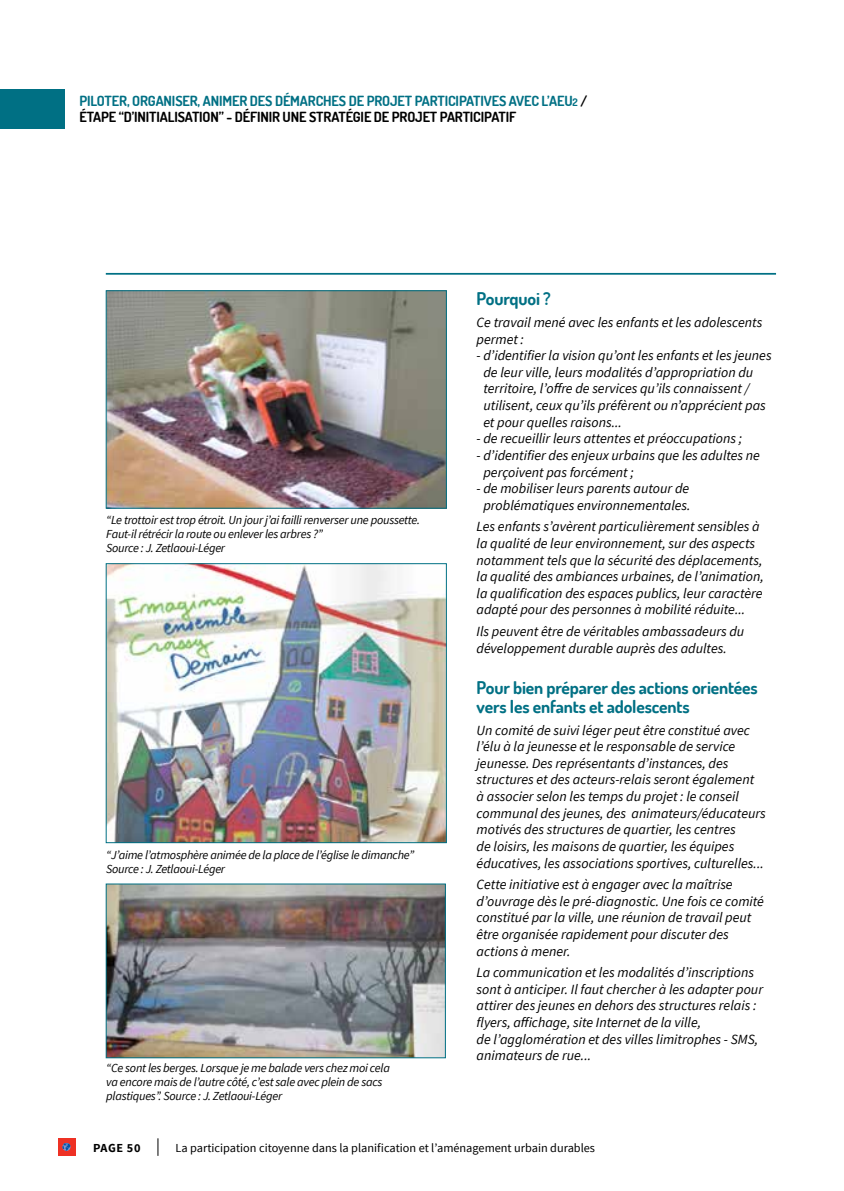
<style>
.page{position:relative;width:844px;height:1191px;background:#fff}
.page>*{position:absolute;margin:0;border:0;box-sizing:border-box;transform-origin:0 0}
.t1{font:700 17.5px/19.2px "Dosis";letter-spacing:-.01em;color:#007084}
.t2{font:italic 14px/16.6px "Source Sans Pro";color:#000}
.t3{font:700 14px/15.8px "Dosis";letter-spacing:-.01em;color:#007084}
.t4{font:italic 12.25px/14px "Source Sans Pro";letter-spacing:-.02em;color:#000}
.t5{font:12.25px "Source Sans Pro";color:#000}
.t6{font:700 12.25px "Source Sans Pro";letter-spacing:.045em;color:#000}
.s1{font-size:10.5px}
.s2{color:#000}
</style>
<div class="page">
<svg style="left:158px;top:1138px;width:1px;height:17px"></svg>
<div style="left:58px;top:1138px;width:17px;height:17px;background:#ee3124"></div>
<svg style="left:62px;top:1142px;width:9px;height:9px"></svg>
<img style="left:108px;top:292px;width:336px;height:214px">
<div style="left:106px;top:290px;width:340px;height:218px;border:1px solid #007084"></div>
<img style="left:108px;top:885px;width:335px;height:171px">
<div style="left:106px;top:883px;width:339px;height:175px;border:1px solid #007084"></div>
<img style="left:108px;top:565px;width:336px;height:276px">
<div style="left:106px;top:563px;width:340px;height:280px;border:1px solid #007084"></div>
<hr style="left:106px;top:273px;width:669px;height:2px;background:#007084">
<div style="left:0;top:89px;width:64px;height:40px;background:#007084"></div>
<p class="t3" style="left:79px;top:93px;width:509px">PILOTER, ORGANISER, ANIMER DES DÉMARCHES DE PROJET PARTICIPATIVES AVEC L’AEU<span class="s1">2</span> <span class="s2">/<br>ÉTAPE “D’INITIALISATION” - DÉFINIR UNE STRATÉGIE DE PROJET PARTICIPATIF</span></p>
<p class="t4" style="left:106px;top:513px;width:315px">“Le trottoir est trop étroit. Un jour j’ai failli renverser une poussette.<br>Faut-il rétrécir la route ou enlever les arbres ?”<br>Source : J. Zetlaoui-Léger</p>
<p class="t4" style="left:106px;top:848px;width:309px">“J’aime l’atmosphère animée de la place de l’église le dimanche”<br>Source : J. Zetlaoui-Léger</p>
<p class="t4" style="left:106px;top:1061px;width:285px">“Ce sont les berges. Lorsque je me balade vers chez moi cela va encore mais de l’autre côté, c’est sale avec plein de sacs plastiques”. Source : J. Zetlaoui-Léger</p>
<p class="t1" style="left:476px;top:289px;width:76px">Pourquoi ?</p>
<p class="t2" style="left:476px;top:314px;width:287px">Ce travail mené avec les enfants et les adolescents permet :</p>
<p class="t2" style="left:483px;top:347px;width:289px;text-indent:-7px">- d’identifier la vision qu’ont les enfants et les jeunes de leur ville, leurs modalités d’appropriation du territoire, l’offre de services qu’ils connaissent / utilisent, ceux qu’ils préfèrent ou n’apprécient pas et pour quelles raisons...</p>
<p class="t2" style="left:476px;top:430px;width:267px">- de recueillir leurs attentes et préoccupations ;</p>
<p class="t2" style="left:483px;top:447px;width:278px;text-indent:-7px">- d’identifier des enjeux urbains que les adultes ne perçoivent pas forcément ;</p>
<p class="t2" style="left:476px;top:480px;width:215px;text-align:center">- de mobiliser leurs parents autour de problématiques environnementales.</p>
<p class="t2" style="left:476px;top:518px;width:289px">Les enfants s’avèrent particulièrement sensibles à la qualité de leur environnement, sur des aspects notamment tels que la sécurité des déplacements, la qualité des ambiances urbaines, de l’animation, la qualification des espaces publics, leur caractère adapté pour des personnes à mobilité réduite...</p>
<p class="t2" style="left:476px;top:623px;width:269px">Ils peuvent être de véritables ambassadeurs du développement durable auprès des adultes.</p>
<p class="t1" style="left:476px;top:677px;width:282px">Pour bien préparer des actions orientées vers les enfants et adolescents</p>
<p class="t2" style="left:476px;top:721px;width:290px">Un comité de suivi léger peut être constitué avec l’élu à la jeunesse et le responsable de service jeunesse. Des représentants d’instances, des structures et des acteurs-relais seront également<br>à associer selon les temps du projet : le conseil communal des jeunes, des animateurs/éducateurs motivés des structures de quartier, les centres<br>de loisirs, les maisons de quartier, les équipes éducatives, les associations sportives, culturelles...</p>
<p class="t2" style="left:476px;top:876px;width:289px">Cette initiative est à engager avec la maîtrise d’ouvrage dès le pré-diagnostic. Une fois ce comité constitué par la ville, une réunion de travail peut être organisée rapidement pour discuter des actions à mener.</p>
<p class="t2" style="left:476px;top:964px;width:288px">La communication et les modalités d’inscriptions sont à anticiper. Il faut chercher à les adapter pour attirer des jeunes en dehors des structures relais : flyers, affichage, site Internet de la ville,<br>de l’agglomération et des villes limitrophes - SMS, animateurs de rue...</p>
<p class="t6" style="left:93px;top:1139px;width:49px">PAGE 50</p>
<p class="t5" style="left:175px;top:1140px;width:421px">La participation citoyenne dans la planification et l’aménagement urbain durables</p>
</div>
